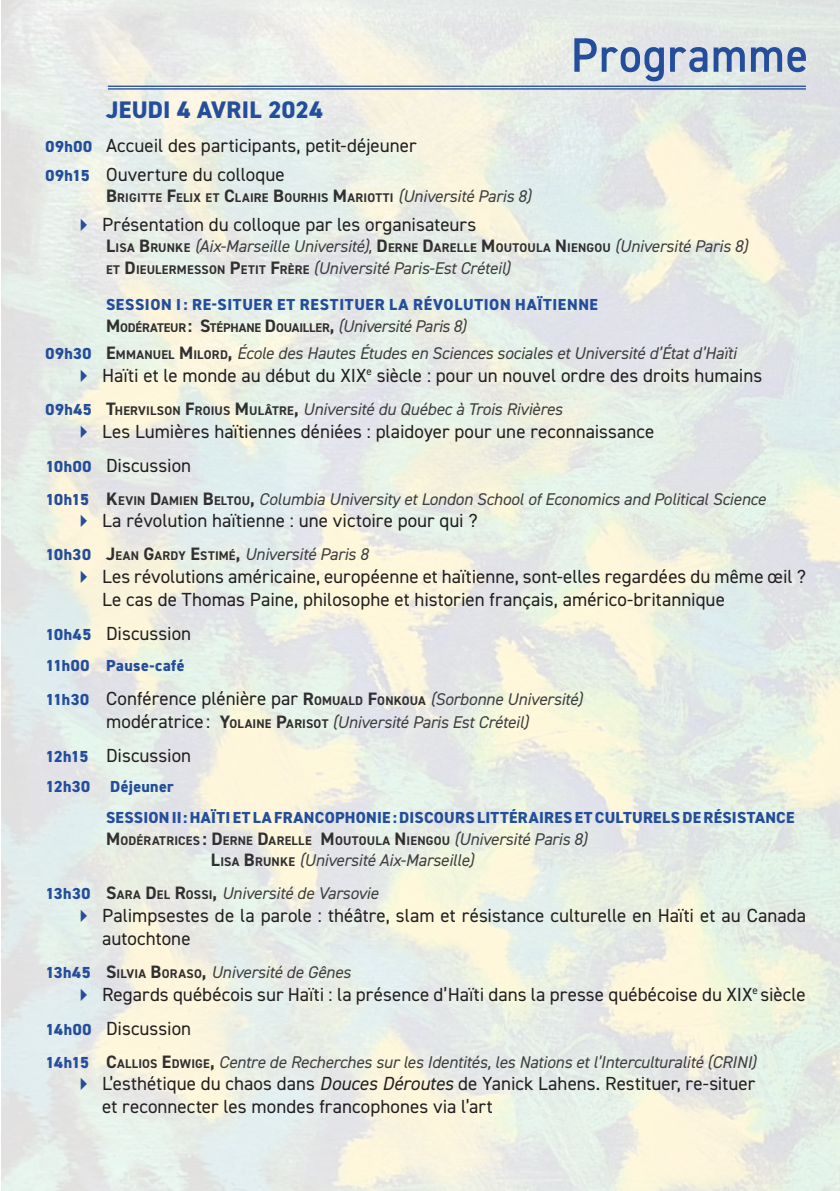
<style>
.page{position:relative;width:840px;height:1191px;background:#fff}
.page>*{position:absolute;margin:0;border:0;box-sizing:border-box;transform-origin:0 0}
.t1{font:800 24px "DIN2014";letter-spacing:.01em;color:#244e9b}
.t2{font:19px/22.8px "DIN2014";color:#231f20}
.t3{font:italic 17px/21.6px "DIN2014";letter-spacing:-.01em;color:#3e3e3f}
.t4{font:800 16px "DIN2014";letter-spacing:.025em;color:#244e9b}
.t5{font:700 12.6px "DIN2014";letter-spacing:.015em;color:#312f30}
.t6{font:700 12.6px "DIN2014";letter-spacing:-.01em;color:#312f30}
.s1{font-weight:800;font-size:16px;color:#244e9b}
.s2{font-size:18px}
.s3{font-weight:400;font-style:italic;font-size:17px;color:#3e3e3f}
.s4{font-weight:700;font-style:normal;font-size:18px;color:#312f30}
.s5{font-weight:700;font-style:normal;font-size:12.6px;color:#312f30}
.s6{font-weight:800;font-style:normal;font-size:16px;color:#244e9b}
.s7{font-weight:700;font-size:18px;color:#312f30}
.s8{font-weight:700;font-size:12.6px;color:#312f30}
.s9{font-style:italic;font-size:17px;color:#3e3e3f}
.s10{font-style:normal;font-size:19px;color:#231f20}
.s11{font-style:italic}
</style>
<div class="page">
<img style="left:1px;top:0;width:838px;height:1191px">
<hr style="left:108px;top:86px;width:697px;height:1px;background:#244e9b">
<hr style="left:108px;top:88px;width:697px;height:2px;background:#244e9b">
<svg style="left:574px;top:38px;width:231px;height:43px;background:#acbbd0"></svg>
<svg style="left:81px;top:218px;width:6px;height:13px"></svg>
<svg style="left:81px;top:369px;width:6px;height:13px"></svg>
<svg style="left:81px;top:425px;width:6px;height:12px"></svg>
<svg style="left:81px;top:515px;width:6px;height:12px"></svg>
<svg style="left:81px;top:571px;width:6px;height:12px"></svg>
<svg style="left:81px;top:909px;width:6px;height:13px"></svg>
<svg style="left:81px;top:988px;width:6px;height:12px"></svg>
<svg style="left:81px;top:1078px;width:6px;height:12px"></svg>
<p class="t1" style="left:106px;top:94px;width:218px">JEUDI 4 AVRIL 2024</p>
<p class="t2" style="left:45px;top:134px;width:372px"><span class="s1">09h00</span> Accueil des participants, petit-déjeuner</p>
<p class="t2" style="left:45px;top:162px;width:241px"><span class="s1">09h15</span> Ouverture du colloque</p>
<p class="t5" style="left:106px;top:189px;width:426px"><span class="s2">B</span>RIGITTE <span class="s2">F</span>ELIX ET <span class="s2">C</span>LAIRE <span class="s2">B</span>OURHIS <span class="s2">M</span>ARIOTTI <span class="s3">(Université Paris 8)</span></p>
<p class="t2" style="left:102px;top:212px;width:375px">Présentation du colloque par les organisateurs</p>
<p class="t3" style="left:106px;top:235px;width:643px"><span class="s4">L</span><span class="s5">ISA</span> <span class="s4">B</span><span class="s5">RUNKE</span> (Aix-Marseille Université), <span class="s4">D</span><span class="s5">ERNE</span> <span class="s4">D</span><span class="s5">ARELLE</span> <span class="s4">M</span><span class="s5">OUTOULA</span> <span class="s4">N</span> <span class="s5">IENGOU</span> (Université Paris 8)<br><span class="s5">ET</span> <span class="s4">D</span><span class="s5">IEULERMESSON</span> <span class="s4">P</span><span class="s5">ETIT</span> <span class="s4">F</span><span class="s5">RÈRE</span> (Université Paris-Est Créteil)</p>
<p class="t4" style="left:106px;top:294px;width:493px">SESSION I: RE-SITUER ET RESTITUER LA RÉVOLUTION HAÏTIENNE</p>
<p class="t6" style="left:106px;top:319px;width:361px"><span class="s2">M</span>ODÉRATEUR<span class="s2">: S</span>TÉPHANE <span class="s2">D</span>OUAILLER<span class="s2">,</span> <span class="s3">(Université Paris 8)</span></p>
<p class="t3" style="left:45px;top:342px;width:692px"><span class="s6">09h30</span> <span class="s4">E</span> <span class="s5">MM ANUEL</span> <span class="s4">M</span><span class="s5">ILORD</span><span class="s4">,</span> École des Hautes Études en Sciences sociales et Université d’État d’Haïti</p>
<p class="t2" style="left:102px;top:363px;width:661px">Haïti et le monde au début du XIX<sup>e</sup> siècle : pour un nouvel ordre des droits humains</p>
<p class="t3" style="left:45px;top:398px;width:518px"><span class="s6">09h45</span> <span class="s4">T</span><span class="s5">HERVILSON</span> <span class="s4">F</span><span class="s5">ROIUS</span> <span class="s4">M</span><span class="s5">ULÂTRE</span><span class="s4">,</span> Université du Québec à Trois Rivières</p>
<p class="t2" style="left:102px;top:419px;width:553px">Les Lumières haïtiennes déniées : plaidoyer pour une reconnaissance</p>
<p class="t2" style="left:45px;top:453px;width:147px"><span class="s1">10h00</span> Discussion</p>
<p class="t3" style="left:45px;top:488px;width:721px"><span class="s6">10h15</span> <span class="s4">K</span><span class="s5">EVIN</span> <span class="s4">D</span><span class="s5">AMIEN</span> <span class="s4">B</span><span class="s5">ELTOU</span><span class="s4">,</span> Columbia University et London School of Economics and Political Science</p>
<p class="t2" style="left:102px;top:509px;width:377px">La révolution haïtienne : une victoire pour qui ?</p>
<p class="t3" style="left:45px;top:543px;width:324px"><span class="s6">10h30</span> <span class="s4">J</span><span class="s5">EAN</span> <span class="s4">G</span><span class="s5">ARDY</span> <span class="s4">E</span><span class="s5">STIMÉ</span><span class="s4">,</span> Université Paris 8</p>
<p class="t2" style="left:102px;top:565px;width:705px">Les révolutions américaine, européenne et haïtienne, sont-elles regardées du même œil ?<br>Le cas de Thomas Paine, philosophe et historien français, américo-britannique</p>
<p class="t2" style="left:45px;top:622px;width:147px"><span class="s1">10h45</span> Discussion</p>
<p class="t4" style="left:45px;top:654px;width:140px">11h00 Pause-café</p>
<p class="t2" style="left:45px;top:686px;width:538px"><span class="s1">11h30</span> Conférence plénière par <span class="s7">R</span><span class="s8">OMUALD</span> <span class="s7">F</span><span class="s8">ONKOUA</span> <span class="s9">(Sorbonne Université)</span></p>
<p class="t3" style="left:106px;top:710px;width:423px"><span class="s10">modératrice :</span> <span class="s4">Y</span><span class="s5">OLAINE</span> <span class="s4">P</span><span class="s5">ARISOT</span> (Université Paris Est Créteil)</p>
<p class="t2" style="left:45px;top:743px;width:147px"><span class="s1">12h15</span> Discussion</p>
<p class="t4" style="left:45px;top:776px;width:130px">12h30 Déjeuner</p>
<p class="t4" style="left:106px;top:806px;width:689px">SESSION II: HAÏTI ET LA FRANCOPHONIE : DISCOURS LITTÉRAIRES ET CULTURELS DE RÉSISTANCE</p>
<p class="t5" style="left:106px;top:832px;width:482px"><span class="s2">M</span>ODÉRATRICES <span class="s2">: D</span>ERNE <span class="s2">D</span>ARELLE <span class="s2">M</span>OUTOULA <span class="s2">N</span> IENGOU <span class="s3">(Université Paris 8)</span></p>
<p class="t3" style="left:211px;top:849px;width:264px"><span class="s4">L</span><span class="s5">ISA</span> <span class="s4">B</span><span class="s5">RUNKE</span> (Université Aix-Marseille)</p>
<p class="t3" style="left:45px;top:882px;width:334px"><span class="s6">13h30</span> <span class="s4">S</span><span class="s5">ARA</span> <span class="s4">D</span><span class="s5">EL</span> <span class="s4">R</span><span class="s5">OSSI</span><span class="s4">,</span> Université de Varsovie</p>
<p class="t2" style="left:102px;top:903px;width:705px">Palimpsestes de la parole : théâtre, slam et résistance culturelle en Haïti et au Canada autochtone</p>
<p class="t3" style="left:45px;top:960px;width:307px"><span class="s6">13h45</span> <span class="s4">S</span><span class="s5">ILVIA</span> <span class="s4">B</span><span class="s5">ORASO</span><span class="s4">,</span> Université de Gênes</p>
<p class="t2" style="left:102px;top:982px;width:704px">Regards québécois sur Haïti : la présence d’Haïti dans la presse québécoise du XIX<sup>e</sup> siècle</p>
<p class="t2" style="left:45px;top:1016px;width:147px"><span class="s1">14h00</span> Discussion</p>
<p class="t3" style="left:45px;top:1050px;width:712px"><span class="s6">14h15</span> <span class="s4">C</span><span class="s5">ALLIOS</span> <span class="s4">E</span> <span class="s5">DWIGE</span><span class="s4">,</span> Centre de Recherches sur les Identités, les Nations et l’Interculturalité (CRINI)</p>
<p class="t2" style="left:102px;top:1072px;width:654px">L’esthétique du chaos dans <span class="s11">Douces Déroutes</span> de Yanick Lahens. Restituer, re-situer et reconnecter les mondes francophones via l’art</p>
</div>
